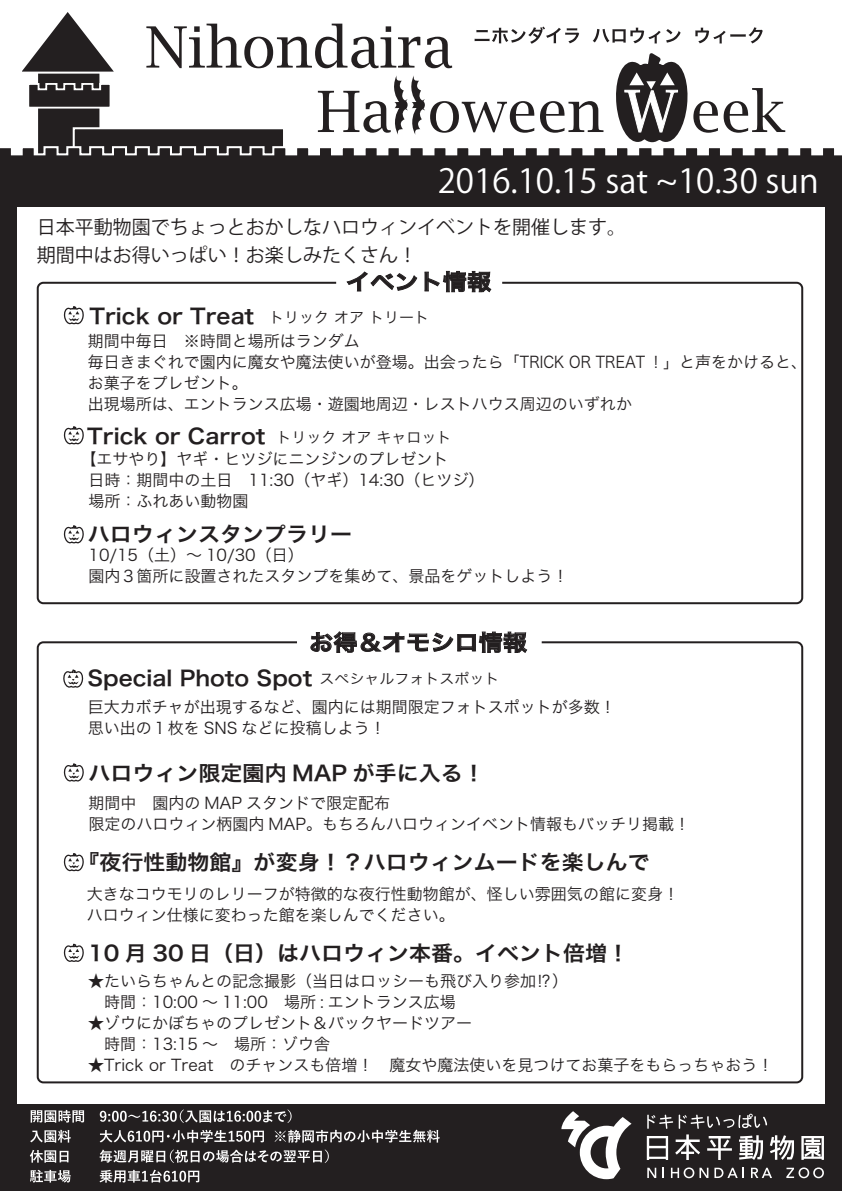
<style>
.page{position:relative;width:842px;height:1191px;background:#fff}
.page>*{position:absolute;margin:0;border:0;box-sizing:border-box;transform-origin:0 0}
.t1{font:33px "Koz Go Pro";color:#fff}
.t2{font:22px "Hira Kaku Pro W6";color:#231f20;scale:1.1 1}
.t3{font:20.9px "Hira Kaku Pro W6";color:#231f20;scale:1.05 1}
.t4{font:19px/28px "Koz Go Pro";color:#231f20}
.t5{font:16px/21px "Hira Kaku Pro W3";color:#231f20}
.s1{font-family:"Hira Kaku Pro W3";font-size:15px}
.s2{font-family:"Hira Kaku Pro W3";font-size:14.2px}
</style>
<div class="page">
<div style="left:0;top:163px;width:842px;height:1028px;background:#231f20"></div>
<div style="left:18px;top:207px;width:807px;height:896px;background:#fff"></div>
<svg style="left:561px;top:1111px;width:70px;height:68px"></svg>
<svg style="left:675px;top:1134px;width:25px;height:26px"></svg>
<svg style="left:707px;top:1136px;width:25px;height:24px"></svg>
<svg style="left:739px;top:1135px;width:24px;height:24px"></svg>
<svg style="left:770px;top:1135px;width:24px;height:24px"></svg>
<svg style="left:801px;top:1136px;width:23px;height:23px"></svg>
<svg style="left:647px;top:1136px;width:21px;height:24px"></svg>
<svg style="left:647px;top:1167px;width:9px;height:11px"></svg>
<svg style="left:671px;top:1167px;width:37px;height:11px"></svg>
<svg style="left:714px;top:1167px;width:30px;height:11px"></svg>
<svg style="left:751px;top:1167px;width:21px;height:11px"></svg>
<svg style="left:786px;top:1167px;width:38px;height:11px"></svg>
<svg style="left:647px;top:1114px;width:26px;height:14px"></svg>
<svg style="left:679px;top:1113px;width:88px;height:15px"></svg>
<svg style="left:346px;top:271px;width:71px;height:20px"></svg>
<svg style="left:424px;top:271px;width:67px;height:21px"></svg>
<svg style="left:310px;top:631px;width:217px;height:22px"></svg>
<div style="left:37px;top:282px;width:766px;height:322px;border:2px solid #231f20;border-radius:6px"></div>
<div style="left:37px;top:641px;width:766px;height:442px;border:2px solid #231f20;border-radius:6px"></div>
<svg style="left:31px;top:1109px;width:53px;height:13px"></svg>
<svg style="left:100px;top:1109px;width:192px;height:14px"></svg>
<svg style="left:30px;top:1129px;width:41px;height:13px"></svg>
<svg style="left:100px;top:1129px;width:164px;height:13px"></svg>
<svg style="left:275px;top:1129px;width:165px;height:13px"></svg>
<svg style="left:30px;top:1169px;width:41px;height:13px"></svg>
<svg style="left:99px;top:1169px;width:100px;height:13px"></svg>
<svg style="left:30px;top:1150px;width:39px;height:12px"></svg>
<svg style="left:100px;top:1149px;width:229px;height:14px"></svg>
<svg style="left:63px;top:306px;width:21px;height:19px"></svg>
<svg style="left:63px;top:426px;width:21px;height:19px"></svg>
<svg style="left:63px;top:525px;width:21px;height:19px"></svg>
<svg style="left:63px;top:763px;width:21px;height:19px"></svg>
<svg style="left:63px;top:853px;width:21px;height:19px"></svg>
<svg style="left:63px;top:943px;width:21px;height:19px"></svg>
<svg style="left:63px;top:669px;width:21px;height:19px"></svg>
<svg style="left:0;top:12px;width:842px;height:151px"></svg>
<h1 class="t1" style="left:438px;top:160px;width:383px">2016.10.15 sat ~10.30 sun</h1>
<p class="t4" style="left:37px;top:213px;width:591px">日本平動物園でちょっとおかしなハロウィンイベントを開催します。期間中はお得いっぱい！お楽しみたくさん！</p>
<h2 class="t2" style="left:346px;top:262px;width:134px">イベント情報</h2>
<h3 class="t3" style="left:90px;top:297px;width:325px">Trick or Treat <span class="s1">トリック オア トリート</span></h3>
<p class="t5" style="left:88px;top:329px;width:721px">期間中毎日　※時間と場所はランダム<br>毎日きまぐれで園内に魔女や魔法使いが登場。出会ったら「TRICK OR TREAT ！」と声をかけると、お菓子をプレゼント。<br>出現場所は、エントランス広場・遊園地周辺・レストハウス周辺のいずれか</p>
<h3 class="t3" style="left:87px;top:417px;width:348px">Trick or Carrot <span class="s1">トリック オア キャロット</span></h3>
<p class="t5" style="left:88px;top:447px;width:405px;text-indent:-8px">【エサやり】ヤギ・ヒツジにニンジンのプレゼント<br>日時：期間中の土日　11:30（ヤギ）14:30（ヒツジ）　場所：ふれあい動物園</p>
<h3 class="t3" style="left:88px;top:515px;width:253px">ハロウィンスタンプラリー</h3>
<p class="t5" style="left:88px;top:543px;width:482px">10/15（土）～ 10/30（日）<br>園内３箇所に設置されたスタンプを集めて、景品をゲットしよう！</p>
<h2 class="t2" style="left:309px;top:622px;width:200px">お得＆オモシロ情報</h2>
<h3 class="t3" style="left:88px;top:659px;width:394px">Special Photo Spot <span class="s2">スペシャルフォトスポット</span></h3>
<p class="t5" style="left:88px;top:695px;width:529px">巨大カボチャが出現するなど、園内には期間限定フォトスポットが多数！思い出の１枚を SNS などに投稿しよう！</p>
<h3 class="t3" style="left:89px;top:753px;width:379px">ハロウィン限定園内 MAP が手に入る！</h3>
<p class="t5" style="left:88px;top:791px;width:603px">期間中　園内の MAP スタンドで限定配布<br>限定のハロウィン柄園内 MAP。もちろんハロウィンイベント情報もバッチリ掲載！</p>
<h3 class="t3" style="left:78px;top:843px;width:546px">『夜行性動物館』が変身！？ハロウィンムードを楽しんで</h3>
<p class="t5" style="left:87px;top:882px;width:594px">大きなコウモリのレリーフが特徴的な夜行性動物館が、怪しい雰囲気の館に変身！ハロウィン仕様に変わった館を楽しんでください。</p>
<h3 class="t3" style="left:88px;top:933px;width:517px">10 月 30 日（日）はハロウィン本番。イベント倍増！</h3>
<p class="t5" style="left:88px;top:969px;width:481px">★たいらちゃんとの記念撮影（当日はロッシーも飛び入り参加⁉）　時間：10:00 ～ 11:00　場所 : エントランス広場</p>
<p class="t5" style="left:88px;top:1011px;width:385px">★ゾウにかぼちゃのプレゼント＆バックヤードツアー　時間：13:15 ～　場所：ゾウ舎</p>
<p class="t5" style="left:88px;top:1053px;width:687px">★Trick or Treat　のチャンスも倍増！　魔女や魔法使いを見つけてお菓子をもらっちゃおう！</p>
</div>
